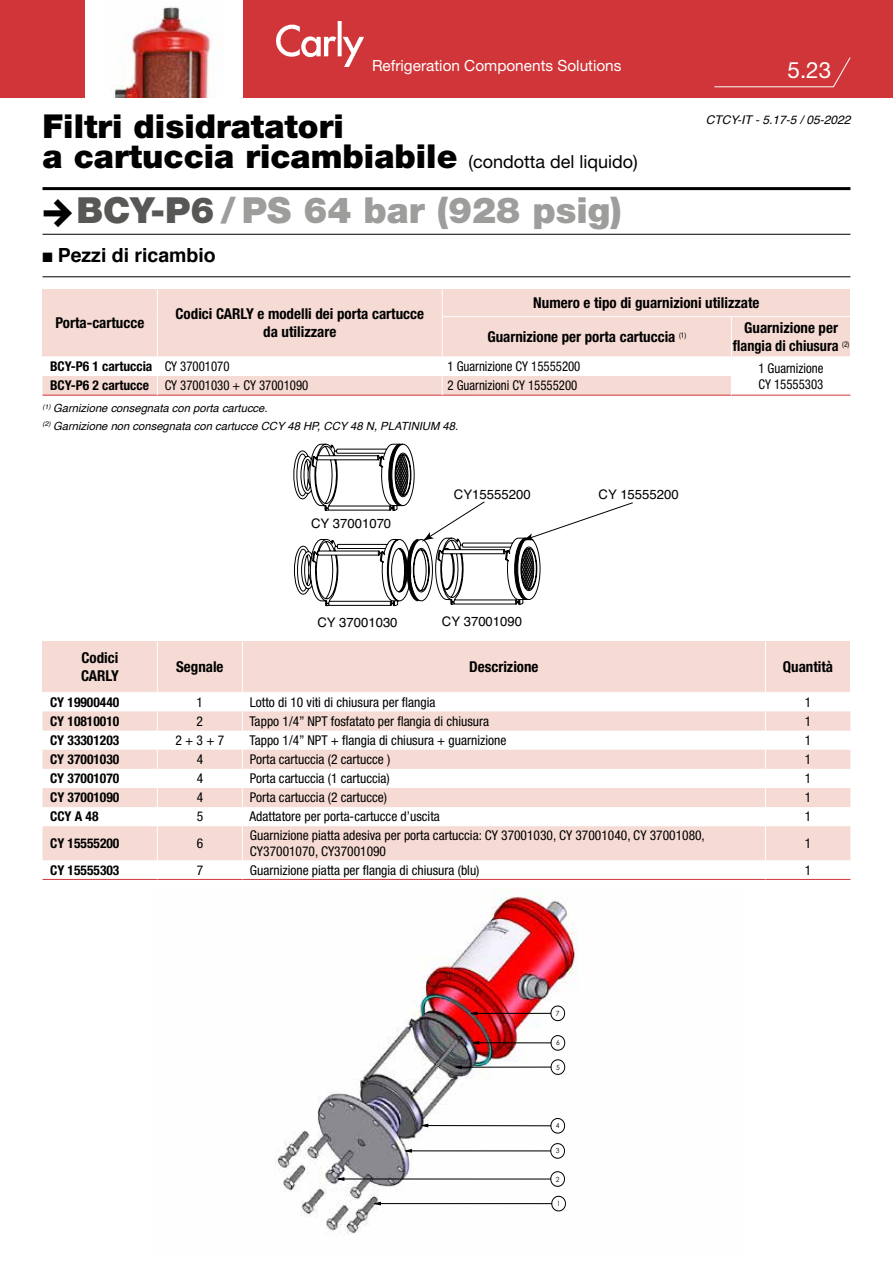
<style>
.page{position:relative;width:893px;height:1263px;background:#fff}
.page>*{position:absolute;margin:0;border:0;box-sizing:border-box;transform-origin:0 0}
.t1{font:900 36px "Helvetica Neue LT Pro";color:#9d9d9c}
.t2{font:900 33px/30px "Helvetica Neue LT Pro";color:#000}
.t3{font:22.5px "Helvetica Neue LT Pro";color:#fff}
.t4{font:700 19.5px "Helvetica";color:#000}
.t5{font:15.3px "Helvetica Neue LT Pro";color:#fff}
.t6{font:700 condensed 15px/18px "Helvetica Neue LT Pro";color:#000;text-align:center}
.t7{font:condensed 13.5px/16.2px "Helvetica Neue LT Pro";color:#000}
.t8{font:700 condensed 13.5px "Helvetica Neue LT Pro";color:#000}
.t9{font:condensed 13.5px "Helvetica Neue LT Pro";color:#000;scale:.95 1}
.t10{font:13.2px "Helvetica";color:#000}
.t11{font:italic 12px "Helvetica";color:#000}
.t12{font:italic 11.25px/17.7px "Helvetica";color:#000}
.t13{font:7.05px "Century Gothic";color:#000;scale:.94 1}
.s1{font-weight:400;font-size:18px}
.s2{color:#575756}
.s3{font-weight:400}
.s4{font-weight:700}
</style>
<div class="page">
<div style="left:0;top:0;width:893px;height:98px;background:#d03639"></div>
<hr style="left:43px;top:395px;width:123px;height:1px;background:#d03639">
<hr style="left:166px;top:395px;width:310px;height:1px;background:#d03639">
<hr style="left:476px;top:395px;width:255px;height:1px;background:#d03639">
<hr style="left:731px;top:395px;width:119px;height:1px;background:#d03639">
<div style="left:43px;top:289px;width:807px;height:68px;background:#f6dbd4"></div>
<svg style="left:43px;top:711px;width:807px;height:149px;fill:#f6dbd4"></svg>
<hr style="left:43px;top:879px;width:807px;height:1px;background:#d03639">
<div style="left:43px;top:641px;width:807px;height:51px;background:#f6dbd4"></div>
<hr style="left:43px;top:187px;width:807px;height:3px;background:#000">
<hr style="left:43px;top:234px;width:807px;height:1px;background:#000">
<img style="left:276px;top:21px;width:88px;height:45px">
<svg style="left:714px;top:57px;width:137px;height:31px"></svg>
<div style="left:85px;top:0;width:157px;height:99px;background:#fff"></div>
<img style="left:114px;top:7px;width:97px;height:91px">
<svg style="left:293px;top:443px;width:340px;height:163px"></svg>
<img style="left:275px;top:889px;width:302px;height:346px">
<svg style="left:338px;top:1006px;width:228px;height:205px"></svg>
<hr style="left:471px;top:1013px;width:80px;height:1px;background:#000">
<hr style="left:456px;top:1067px;width:95px;height:1px;background:#000">
<hr style="left:422px;top:1125px;width:129px;height:1px;background:#000">
<hr style="left:473px;top:1042px;width:78px;height:1px;background:#000">
<hr style="left:338px;top:1179px;width:213px;height:1px;background:#000">
<hr style="left:406px;top:1150px;width:145px;height:1px;background:#000">
<hr style="left:375px;top:1203px;width:177px;height:1px;background:#000">
<svg style="left:338px;top:1012px;width:141px;height:193px"></svg>
<svg style="left:157px;top:289px;width:1px;height:28px"></svg>
<svg style="left:442px;top:289px;width:1px;height:27px"></svg>
<hr style="left:157px;top:317px;width:1px;height:39px;background:#fff">
<hr style="left:442px;top:317px;width:1px;height:39px;background:#fff">
<hr style="left:731px;top:317px;width:1px;height:39px;background:#fff">
<div style="left:43px;top:376px;width:688px;height:19px;background:#f6dbd4"></div>
<hr style="left:442px;top:316px;width:289px;height:1px;background:#fff">
<hr style="left:731px;top:316px;width:119px;height:1px;background:#fff">
<hr style="left:43px;top:356px;width:114px;height:1px;background:#fff">
<hr style="left:157px;top:356px;width:285px;height:1px;background:#fff">
<hr style="left:442px;top:356px;width:289px;height:1px;background:#fff">
<hr style="left:731px;top:356px;width:119px;height:1px;background:#fff">
<hr style="left:43px;top:276px;width:807px;height:1px;background:#000">
<hr style="left:157px;top:641px;width:1px;height:51px;background:#fff">
<hr style="left:242px;top:641px;width:1px;height:51px;background:#fff">
<svg style="left:157px;top:711px;width:1px;height:115px"></svg>
<svg style="left:242px;top:711px;width:1px;height:115px"></svg>
<hr style="left:157px;top:826px;width:1px;height:34px;background:#fff">
<hr style="left:242px;top:826px;width:1px;height:34px;background:#fff">
<hr style="left:765px;top:641px;width:1px;height:51px;background:#fff">
<svg style="left:765px;top:711px;width:1px;height:115px"></svg>
<hr style="left:765px;top:826px;width:1px;height:34px;background:#fff">
<p class="t5" style="left:372px;top:56px;width:251px">Refrigeration Components Solutions</p>
<h3 class="t3" style="left:787px;top:56px;width:45px">5.23</h3>
<h2 class="t2" style="left:43px;top:111px;width:597px">Filtri disidratatori<br>a cartuccia ricambiabile <span class="s1">(condotta del liquido)</span></h2>
<h1 class="t1" style="left:77px;top:188px;width:547px"><span class="s2">BCY-P6</span> / PS 64 bar (928 psig)</h1>
<h3 class="t4" style="left:43px;top:240px;width:175px">■ Pezzi di ricambio</h3>
<p class="t11" style="left:706px;top:110px;width:146px">CTCY-IT - 5.17-5 / 05-2022</p>
<p class="t6" style="left:56px;top:314px;width:90px">Porta-cartucce</p>
<p class="t6" style="left:176px;top:305px;width:250px">Codici CARLY e modelli dei porta cartucce da utilizzare</p>
<p class="t6" style="left:533px;top:294px;width:228px">Numero e tipo di guarnizioni utilizzate</p>
<p class="t6" style="left:487px;top:328px;width:200px">Guarnizione per porta cartuccia <sup>(1)</sup></p>
<p class="t6" style="left:733px;top:319px;width:118px">Guarnizione per flangia di chiusura <sup>(2)</sup></p>
<p class="t8" style="left:50px;top:359px;width:181px">BCY-P6 1 cartuccia <span class="s3">CY 37001070</span></p>
<p class="t9" style="left:447px;top:359px;width:142px">1 Guarnizione CY 15555200</p>
<p class="t9" style="left:758px;top:360px;width:70px">1 Guarnizione</p>
<p class="t9" style="left:50px;top:378px;width:273px"><span class="s4">BCY-P6 2 cartucce</span> CY 37001030 + CY 37001090</p>
<p class="t9" style="left:447px;top:378px;width:138px">2 Guarnizioni CY 15555200</p>
<p class="t9" style="left:758px;top:376px;width:70px">CY 15555303</p>
<p class="t12" style="left:43px;top:400px;width:417px"><sup>(1)</sup> Garnizione consegnata con porta cartucce.<br><sup>(2)</sup> Garnizione non consegnata con cartucce CCY 48 HP, CCY 48 N, PLATINIUM 48.</p>
<p class="t10" style="left:311px;top:513px;width:82px">CY 37001070</p>
<p class="t10" style="left:454px;top:484px;width:78px">CY15555200</p>
<p class="t10" style="left:599px;top:484px;width:82px">CY 15555200</p>
<p class="t10" style="left:317px;top:612px;width:82px">CY 37001030</p>
<p class="t10" style="left:442px;top:611px;width:82px">CY 37001090</p>
<p class="t6" style="left:81px;top:649px;width:39px;text-align:left">Codici<br>CARLY</p>
<p class="t6" style="left:176px;top:658px;width:49px">Segnale</p>
<p class="t6" style="left:469px;top:658px;width:71px">Descrizione</p>
<p class="t6" style="left:783px;top:658px;width:52px">Quantità</p>
<p class="t8" style="left:50px;top:694px;width:71px">CY 19900440</p>
<p class="t7" style="left:197px;top:694px;width:8px">1</p>
<p class="t7" style="left:250px;top:694px;width:187px">Lotto di 10 viti di chiusura per flangia</p>
<p class="t7" style="left:805px;top:694px;width:8px">1</p>
<p class="t8" style="left:50px;top:713px;width:71px">CY 10810010</p>
<p class="t7" style="left:197px;top:713px;width:8px">2</p>
<p class="t7" style="left:249px;top:713px;width:241px">Tappo 1/4” NPT fosfatato per flangia di chiusura</p>
<p class="t7" style="left:805px;top:713px;width:8px">1</p>
<p class="t8" style="left:50px;top:732px;width:71px">CY 33301203</p>
<p class="t7" style="left:176px;top:732px;width:50px">2 + 3 + 7</p>
<p class="t7" style="left:249px;top:732px;width:258px">Tappo 1/4” NPT + flangia di chiusura + guarnizione</p>
<p class="t7" style="left:805px;top:732px;width:8px">1</p>
<p class="t8" style="left:50px;top:751px;width:71px">CY 37001030</p>
<p class="t7" style="left:197px;top:751px;width:8px">4</p>
<p class="t7" style="left:250px;top:751px;width:142px">Porta cartuccia (2 cartucce )</p>
<p class="t7" style="left:805px;top:751px;width:8px">1</p>
<p class="t8" style="left:50px;top:770px;width:71px">CY 37001070</p>
<p class="t7" style="left:197px;top:770px;width:8px">4</p>
<p class="t7" style="left:250px;top:770px;width:141px">Porta cartuccia (1 cartuccia)</p>
<p class="t7" style="left:805px;top:770px;width:8px">1</p>
<p class="t8" style="left:50px;top:789px;width:71px">CY 37001090</p>
<p class="t7" style="left:197px;top:789px;width:8px">4</p>
<p class="t7" style="left:250px;top:789px;width:139px">Porta cartuccia (2 cartucce)</p>
<p class="t7" style="left:805px;top:789px;width:8px">1</p>
<p class="t8" style="left:50px;top:809px;width:50px">CCY A 48</p>
<p class="t7" style="left:197px;top:808px;width:8px">5</p>
<p class="t7" style="left:249px;top:808px;width:192px">Adattatore per porta-cartucce d’uscita</p>
<p class="t7" style="left:805px;top:808px;width:8px">1</p>
<p class="t8" style="left:50px;top:835px;width:71px">CY 15555200</p>
<p class="t7" style="left:197px;top:835px;width:8px">6</p>
<p class="t7" style="left:250px;top:827px;width:456px">Guarnizione piatta adesiva per porta cartuccia: CY 37001030, CY 37001040, CY 37001080,<br>CY37001070, CY37001090</p>
<p class="t7" style="left:805px;top:835px;width:8px">1</p>
<p class="t8" style="left:50px;top:862px;width:71px">CY 15555303</p>
<p class="t7" style="left:197px;top:862px;width:8px">7</p>
<p class="t7" style="left:250px;top:862px;width:231px">Guarnizione piatta per flangia di chiusura (blu)</p>
<p class="t7" style="left:805px;top:862px;width:8px">1</p>
<p class="t10" style="left:317px;top:708px;width:82px">CY 37001030</p>
<p class="t10" style="left:449px;top:707px;width:82px">CY 37001080</p>
<p class="t10" style="left:317px;top:799px;width:82px">CY 37001030</p>
<p class="t13" style="left:556px;top:1008px;width:5px">7</p>
<p class="t13" style="left:556px;top:1038px;width:5px">6</p>
<p class="t13" style="left:556px;top:1062px;width:5px">5</p>
<p class="t13" style="left:556px;top:1121px;width:5px">4</p>
<p class="t13" style="left:556px;top:1146px;width:5px">3</p>
<p class="t13" style="left:556px;top:1174px;width:5px">2</p>
<p class="t13" style="left:557px;top:1199px;width:5px">1</p>
</div>
